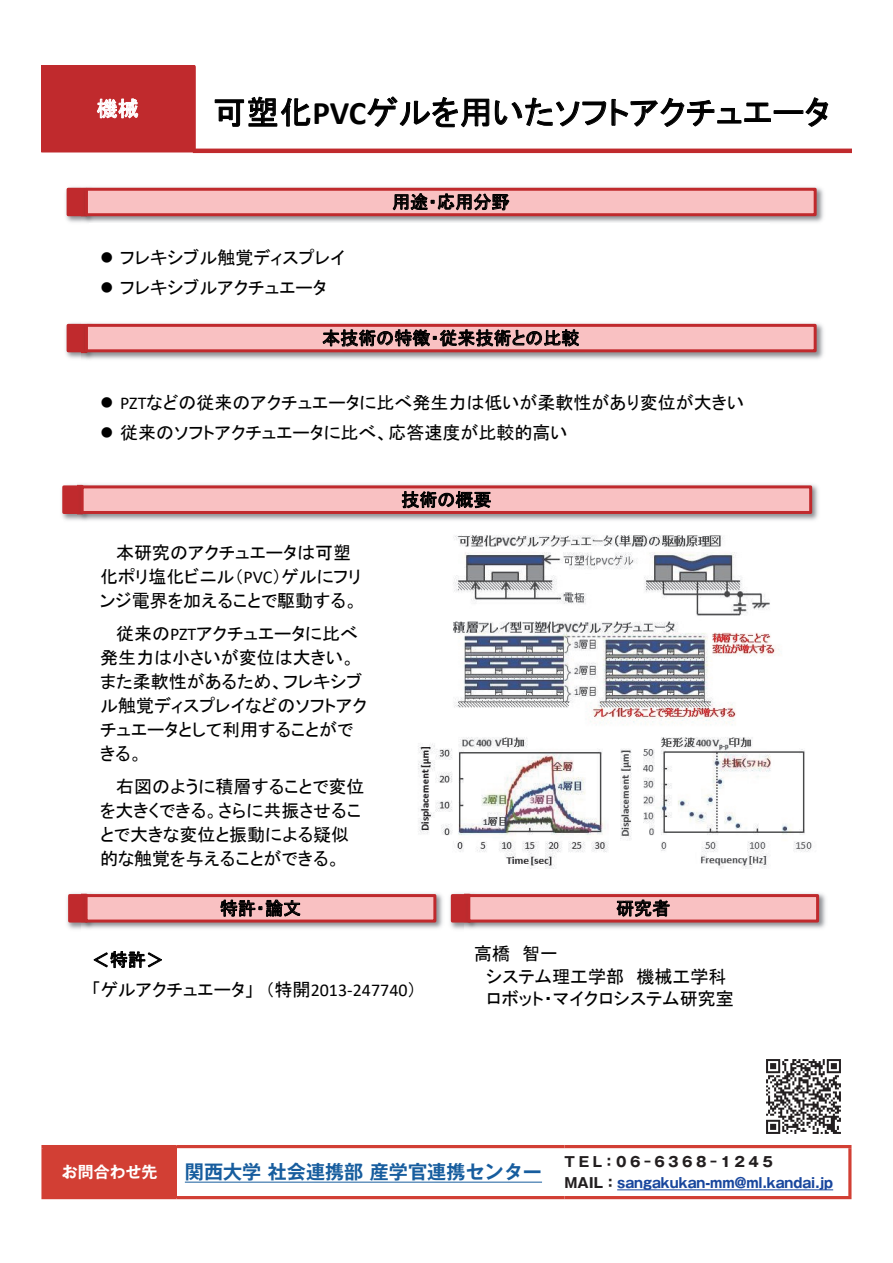
<style>
.page{position:relative;width:893px;height:1263px;background:#fff}
.page>*{position:absolute;margin:0;border:0;box-sizing:border-box;transform-origin:0 0}
.t1{font:33px "MS P Gothic";letter-spacing:.005em;color:#000}
.t2{font:21px "MS P Gothic";color:#fff}
.t3{font:700 19.2px "Gothic MB101 Pr 6 N De";color:#175d9e}
.t4{font:18px/24px "MS P Gothic";color:#000}
.t5{font:700 15.9px "Gothic MB101 Pr 6 N De";color:#fff}
.t6{font:700 13.8px/21px "Gothic MB101 Pr 6 N";color:#18469d;scale:.94 1}
.s1{font-family:"Calibri";font-weight:700}
.s2{font-family:"Calibri"}
.s3{color:#231f20}
</style>
<div class="page">
<svg style="left:215px;top:96px;width:96px;height:31px"></svg>
<svg style="left:367px;top:96px;width:122px;height:32px"></svg>
<svg style="left:495px;top:97px;width:276px;height:30px"></svg>
<div style="left:774px;top:110px;width:29px;height:4px;border:1px solid #000"></div>
<svg style="left:805px;top:97px;width:23px;height:30px"></svg>
<img style="left:65px;top:323px;width:17px;height:36px">
<div style="left:68px;top:325px;width:19px;height:26px;background:#c02a2d"></div>
<div style="left:67px;top:324px;width:21px;height:28px;border:3px solid #c02a2d"></div>
<img style="left:82px;top:323px;width:742px;height:37px">
<div style="left:86px;top:325px;width:729px;height:26px;background:#f9c1c2"></div>
<div style="left:85px;top:324px;width:732px;height:28px;border:3px solid #c02a2d"></div>
<svg style="left:323px;top:329px;width:256px;height:24px"></svg>
<img style="left:65px;top:187px;width:17px;height:36px">
<div style="left:68px;top:189px;width:19px;height:26px;background:#c02a2d"></div>
<div style="left:67px;top:188px;width:21px;height:28px;border:3px solid #c02a2d"></div>
<img style="left:82px;top:187px;width:742px;height:36px">
<div style="left:86px;top:189px;width:729px;height:26px;background:#f9c1c2"></div>
<div style="left:85px;top:188px;width:732px;height:28px;border:3px solid #c02a2d"></div>
<svg style="left:393px;top:193px;width:116px;height:17px"></svg>
<img style="left:450px;top:893px;width:14px;height:37px">
<div style="left:452px;top:895px;width:17px;height:26px;background:#c02a2d"></div>
<div style="left:451px;top:894px;width:20px;height:28px;border:3px solid #c02a2d"></div>
<img style="left:464px;top:893px;width:362px;height:36px">
<div style="left:469px;top:895px;width:349px;height:26px;background:#f9c1c2"></div>
<div style="left:467px;top:894px;width:352px;height:28px;border:3px solid #c02a2d"></div>
<svg style="left:616px;top:900px;width:54px;height:17px"></svg>
<img style="left:67px;top:893px;width:14px;height:37px">
<div style="left:70px;top:895px;width:17px;height:26px;background:#c02a2d"></div>
<div style="left:68px;top:894px;width:20px;height:28px;border:3px solid #c02a2d"></div>
<img style="left:81px;top:893px;width:362px;height:36px">
<div style="left:86px;top:895px;width:349px;height:26px;background:#f9c1c2"></div>
<div style="left:85px;top:894px;width:351px;height:28px;border:3px solid #c02a2d"></div>
<svg style="left:220px;top:899px;width:80px;height:18px"></svg>
<svg style="left:93px;top:951px;width:69px;height:17px"></svg>
<img style="left:61px;top:491px;width:16px;height:30px">
<div style="left:64px;top:487px;width:18px;height:25px;background:#c02a2d"></div>
<div style="left:62px;top:485px;width:22px;height:29px;border:3px solid #c02a2d"></div>
<img style="left:77px;top:484px;width:742px;height:37px">
<div style="left:82px;top:487px;width:729px;height:25px;background:#f9c1c2"></div>
<div style="left:81px;top:485px;width:731px;height:29px;border:3px solid #c02a2d"></div>
<svg style="left:402px;top:491px;width:89px;height:17px"></svg>
<div style="left:41px;top:66px;width:155px;height:86px;background:#c02a2d"></div>
<hr style="left:193px;top:149px;width:658px;height:4px;background:#c02a2d">
<img style="left:418px;top:535px;width:394px;height:334px">
<img style="left:766px;top:1059px;width:75px;height:75px">
<div style="left:43px;top:1146px;width:133px;height:51px;background:#d23f34"></div>
<hr style="left:41px;top:1145px;width:135px;height:3px;background:#d23f34">
<svg style="left:41px;top:1148px;width:2px;height:48px"></svg>
<hr style="left:176px;top:1145px;width:388px;height:3px;background:#d23f34">
<hr style="left:564px;top:1145px;width:287px;height:3px;background:#d23f34">
<hr style="left:848px;top:1148px;width:3px;height:48px;background:#d23f34">
<hr style="left:41px;top:1196px;width:135px;height:3px;background:#d23f34">
<hr style="left:176px;top:1196px;width:388px;height:3px;background:#d23f34">
<hr style="left:564px;top:1196px;width:287px;height:3px;background:#d23f34">
<hr style="left:185px;top:1182px;width:357px;height:1px;background:#175d9e">
<hr style="left:617px;top:1189px;width:216px;height:1px;background:#18469d">
<p class="t2" style="left:97px;top:98px;width:44px">機械</p>
<p class="t1" style="left:213px;top:96px;width:618px">可塑化<span class="s1">PVC</span>ゲルを用いたソフトアクチュエータ</p>
<p class="t4" style="left:392px;top:190px;width:119px">用途・応用分野</p>
<p class="t4" style="left:100px;top:246px;width:246px">● フレキシブル触覚ディスプレイ</p>
<p class="t4" style="left:100px;top:275px;width:228px">● フレキシブルアクチュエータ</p>
<p class="t4" style="left:322px;top:326px;width:259px">本技術の特徴・従来技術との比較</p>
<p class="t4" style="left:100px;top:390px;width:645px">● <span class="s2">PZT</span>などの従来のアクチュエータに比べ発生力は低いが柔軟性があり変位が大きい</p>
<p class="t4" style="left:100px;top:420px;width:469px">● 従来のソフトアクチュエータに比べ、応答速度が比較的高い</p>
<p class="t4" style="left:100px;top:540px;width:263px;text-align:center">本研究のアクチュエータは可塑<br>化ポリ塩化ビニル（<span class="s2">PVC</span>）ゲルにフリンジ電界を加えることで駆動する。</p>
<p class="t4" style="left:100px;top:621px;width:268px;text-indent:16px">従来の<span class="s2">PZT</span>アクチュエータに比べ発生力は小さいが変位は大きい。また柔軟性があるため、フレキシブル触覚ディスプレイなどのソフトアクチュエータとして利用することができる。</p>
<p class="t4" style="left:100px;top:774px;width:266px;text-indent:16px">右図のように積層することで変位を大きくできる。さらに共振させることで大きな変位と振動による疑似的な触覚を与えることができる。</p>
<p class="t4" style="left:401px;top:488px;width:92px">技術の概要</p>
<p class="t4" style="left:220px;top:896px;width:83px">特許・論文</p>
<p class="t4" style="left:616px;top:896px;width:56px">研究者</p>
<p class="t4" style="left:486px;top:942px;width:249px;line-height:22.5px;text-indent:-12px">高橋 智一<br>システム理工学部 機械工学科ロボット・マイクロシステム研究室</p>
<p class="t4" style="left:92px;top:944px;width:326px;line-height:30px">＜特許＞<br>「ゲルアクチュエータ」 （特開<span class="s2">2013-247740</span>）</p>
<p class="t5" style="left:62px;top:1159px;width:97px">お問合わせ先</p>
<p class="t3" style="left:185px;top:1156px;width:359px">関西大学 社会連携部 産学官連携センター</p>
<p class="t6" style="left:564px;top:1151px;width:287px"><span class="s3">TEL：06-6368-1245<br>MAIL：</span>sangakukan-mm@ml.kandai.jp</p>
</div>
